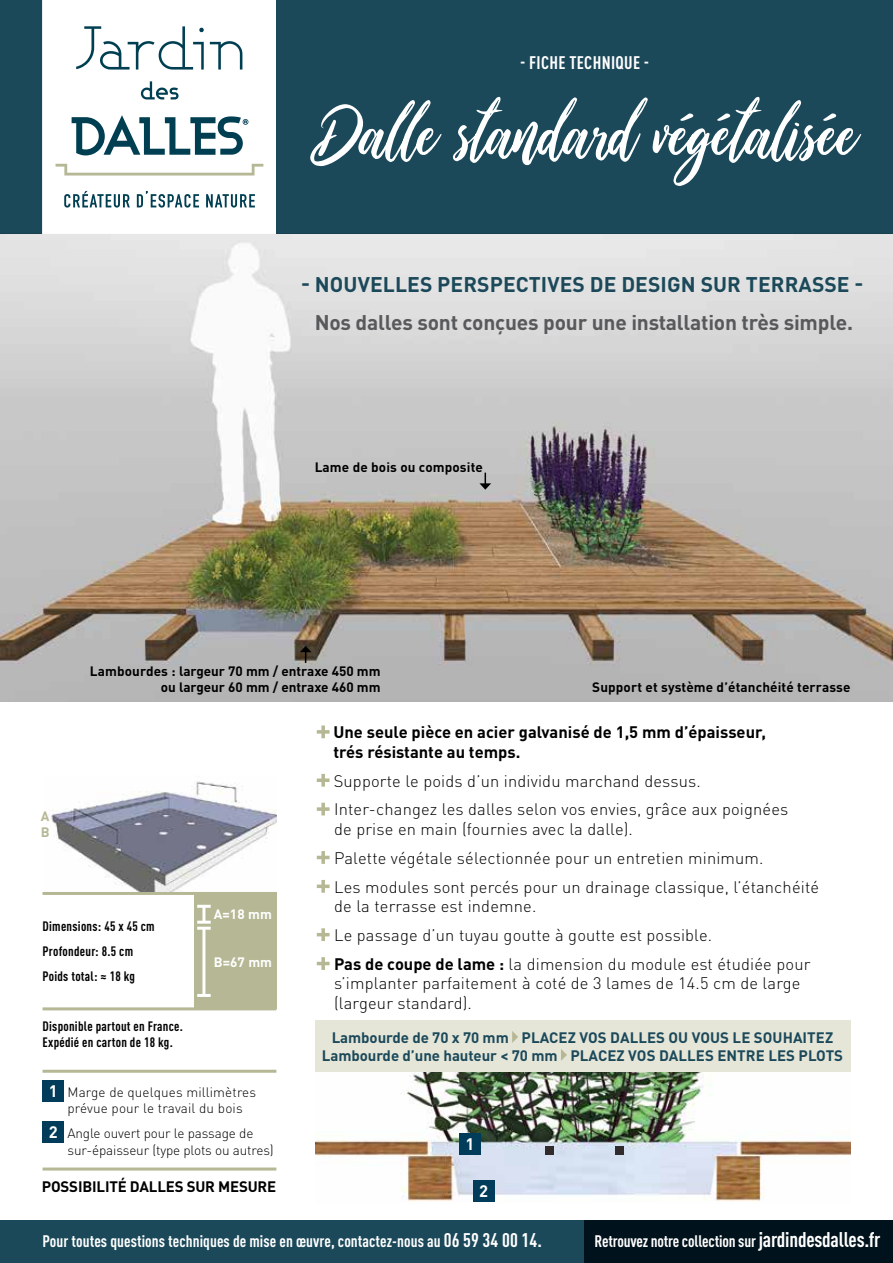
<style>
.page{position:relative;width:893px;height:1263px;background:#fff}
.page>*{position:absolute;margin:0;border:0;box-sizing:border-box;transform-origin:0 0}
.t1{font:700 21px "DIN Pro";letter-spacing:-.01em;color:#58595b}
.t2{font:700 21px "DIN Pro";letter-spacing:.005em;color:#1b495a}
.t3{font:700 condensed 18px "DIN Pro";letter-spacing:.02em;color:#fff}
.t4{font:300 16.5px/28.8px "DIN Pro";letter-spacing:.01em;color:#000}
.t5{font:700 condensed 16.5px "DIN Pro";letter-spacing:.005em;color:#fff}
.t6{font:700 16.5px/19.5px "DIN Pro";color:#000}
.t7{font:700 16.5px "DIN Pro";color:#fff}
.t8{font:700 15px/18px "DIN Pro";letter-spacing:.005em;color:#1b495a;text-align:center}
.t9{font:700 15px "DIN Pro";letter-spacing:-.01em;color:#000}
.t10{font:700 13.5px/16.5px "DIN Pro";color:#000;text-align:right}
.t11{font:700 condensed 13.5px/25px "DIN Pro";letter-spacing:.02em;color:#000}
.t12{font:300 13.5px/16.5px "DIN Pro";letter-spacing:-.01em;color:#000}
.t13{font:300 13.5px/16.5px "DIN Pro";letter-spacing:.01em;color:#000;text-align:center}
.t14{font:700 13.5px "DIN Pro";color:#fff}
.t15{font:700 13.5px/15.8px "DIN Pro";color:#b6b895}
.s1{font-weight:700;font-size:16.5px;color:#fff}
.s2{font-weight:700}
.s3{font-size:19.5px}
.s4{font-size:21px}
</style>
<div class="page">
<img style="left:0;top:234px;width:893px;height:468px">
<div style="left:276px;top:0;width:617px;height:234px;background:#1b495a"></div>
<div style="left:0;top:1220px;width:893px;height:43px;background:#1b495a"></div>
<div style="left:0;top:0;width:43px;height:234px;background:#1b495a"></div>
<svg style="left:64px;top:191px;width:66px;height:17px"></svg>
<svg style="left:137px;top:191px;width:62px;height:17px"></svg>
<svg style="left:206px;top:194px;width:49px;height:14px"></svg>
<svg style="left:141px;top:81px;width:38px;height:18px"></svg>
<svg style="left:72px;top:115px;width:176px;height:40px"></svg>
<svg style="left:210px;top:41px;width:32px;height:29px"></svg>
<svg style="left:56px;top:164px;width:207px;height:12px"></svg>
<svg style="left:76px;top:26px;width:128px;height:44px"></svg>
<svg style="left:479px;top:473px;width:12px;height:17px"></svg>
<svg style="left:300px;top:646px;width:11px;height:17px"></svg>
<svg style="left:310px;top:97px;width:552px;height:89px"></svg>
<svg style="left:680px;top:113px;width:13px;height:8px"></svg>
<svg style="left:717px;top:113px;width:13px;height:8px"></svg>
<svg style="left:823px;top:113px;width:13px;height:8px"></svg>
<img style="left:316px;top:1071px;width:534px;height:131px">
<svg style="left:317px;top:725px;width:13px;height:13px"></svg>
<svg style="left:317px;top:774px;width:13px;height:13px"></svg>
<svg style="left:317px;top:803px;width:13px;height:12px"></svg>
<svg style="left:317px;top:851px;width:13px;height:13px"></svg>
<svg style="left:317px;top:880px;width:13px;height:13px"></svg>
<svg style="left:317px;top:928px;width:13px;height:13px"></svg>
<svg style="left:317px;top:957px;width:13px;height:13px"></svg>
<div style="left:473px;top:1180px;width:21px;height:21px;background:#013c5b"></div>
<div style="left:459px;top:1133px;width:21px;height:22px;background:#013c5b"></div>
<div style="left:315px;top:1020px;width:535px;height:51px;background:#e5e5d8"></div>
<svg style="left:512px;top:1031px;width:6px;height:12px"></svg>
<svg style="left:561px;top:1049px;width:6px;height:12px"></svg>
<div style="left:43px;top:1080px;width:21px;height:21px;background:#013c5b"></div>
<div style="left:43px;top:1121px;width:21px;height:22px;background:#013c5b"></div>
<hr style="left:43px;top:1070px;width:233px;height:3px;background:#b6b895">
<hr style="left:43px;top:1167px;width:233px;height:3px;background:#b6b895">
<div style="left:545px;top:1146px;width:9px;height:9px;background:#312c2b"></div>
<div style="left:615px;top:1146px;width:9px;height:9px;background:#312c2b"></div>
<div style="left:194px;top:892px;width:82px;height:117px;background:#b6b895"></div>
<img style="left:45px;top:781px;width:231px;height:111px">
<hr style="left:43px;top:892px;width:233px;height:3px;background:#b6b895">
<hr style="left:43px;top:1007px;width:233px;height:3px;background:#b6b895">
<hr style="left:202px;top:906px;width:3px;height:16px;background:#fff">
<hr style="left:197px;top:921px;width:14px;height:3px;background:#fff">
<hr style="left:197px;top:905px;width:14px;height:3px;background:#fff">
<hr style="left:202px;top:928px;width:3px;height:67px;background:#fff">
<hr style="left:197px;top:994px;width:14px;height:3px;background:#fff">
<hr style="left:197px;top:927px;width:14px;height:3px;background:#fff">
<div style="left:585px;top:1220px;width:308px;height:43px;background:#00121c"></div>
<p class="t3" style="left:520px;top:49px;width:131px">- Fiche technique -</p>
<p class="t2" style="left:301px;top:267px;width:564px">- Nouvelles perspectives de design sur terrasse -</p>
<p class="t1" style="left:315px;top:305px;width:540px">Nos dalles sont conçues pour une installation très simple.</p>
<p class="t10" style="left:315px;top:457px;width:170px">Lame de bois ou composite</p>
<p class="t10" style="left:90px;top:661px;width:292px">Lambourdes : largeur 70 mm / entraxe 450 mm ou largeur 60 mm / entraxe 460 mm</p>
<p class="t10" style="left:592px;top:677px;width:260px">Support et système d’étanchéité terrasse</p>
<p class="t15" style="left:41px;top:807px;width:10px">A<br>B</p>
<p class="t11" style="left:43px;top:912px;width:114px">Dimensions: 45 x 45 cm<br>Profondeur: 8.5 cm<br>Poids total: ≈ 18 kg</p>
<p class="t11" style="left:43px;top:1016px;width:142px;line-height:16.5px">Disponible partout en France.<br>Expédié en carton de 18 kg.</p>
<p class="t14" style="left:214px;top:903px;width:60px">A=18 mm</p>
<p class="t14" style="left:214px;top:951px;width:60px">B=67 mm</p>
<p class="t13" style="left:49px;top:1082px;width:209px"><span class="s1">1</span> Marge de quelques millimètres prévue pour le travail du bois</p>
<p class="t12" style="left:67px;top:1124px;width:208px;text-indent:-19px"><span class="s1">2</span> Angle ouvert pour le passage de sur-épaisseur (type plots ou autres)</p>
<p class="t9" style="left:42px;top:1174px;width:236px">Possibilité dalles sur mesure</p>
<p class="t6" style="left:333px;top:720px;width:434px">Une seule pièce en acier galvanisé de 1,5 mm d’épaisseur, trés résistante au temps.</p>
<p class="t4" style="left:334px;top:765px;width:456px">Supporte le poids d’un individu marchand dessus.<br>Inter-changez les dalles selon vos envies, grâce aux poignées</p>
<p class="t4" style="left:334px;top:813px;width:486px">de prise en main (fournies avec la dalle).<br>Palette végétale sélectionnée pour un entretien minimum.<br>Les modules sont percés pour un drainage classique, l’étanchéité</p>
<p class="t4" style="left:334px;top:890px;width:478px">de la terrasse est indemne.<br>Le passage d’un tuyau goutte à goutte est possible.<br><span class="s2">Pas de coupe de lame :</span> la dimension du module est étudiée pour</p>
<p class="t4" style="left:334px;top:972px;width:468px;line-height:19.5px">s’implanter parfaitement à coté de 3 lames de 14.5 cm de large (largeur standard).</p>
<p class="t8" style="left:322px;top:1027px;width:523px">Lambourde de 70 x 70 mm Placez vos dalles ou vous le souhaitez<br>Lambourde d’une hauteur &lt; 70 mm Placez vos dalles entre les plots</p>
<p class="t7" style="left:465px;top:1131px;width:10px">1</p>
<p class="t7" style="left:479px;top:1177px;width:10px">2</p>
<p class="t5" style="left:43px;top:1229px;width:501px">Pour toutes questions techniques de mise en œuvre, contactez-nous au <span class="s3">06 59 34 00 14.</span></p>
<p class="t5" style="left:595px;top:1229px;width:287px">Retrouvez notre collection sur <span class="s4">jardindesdalles.fr</span></p>
</div>
